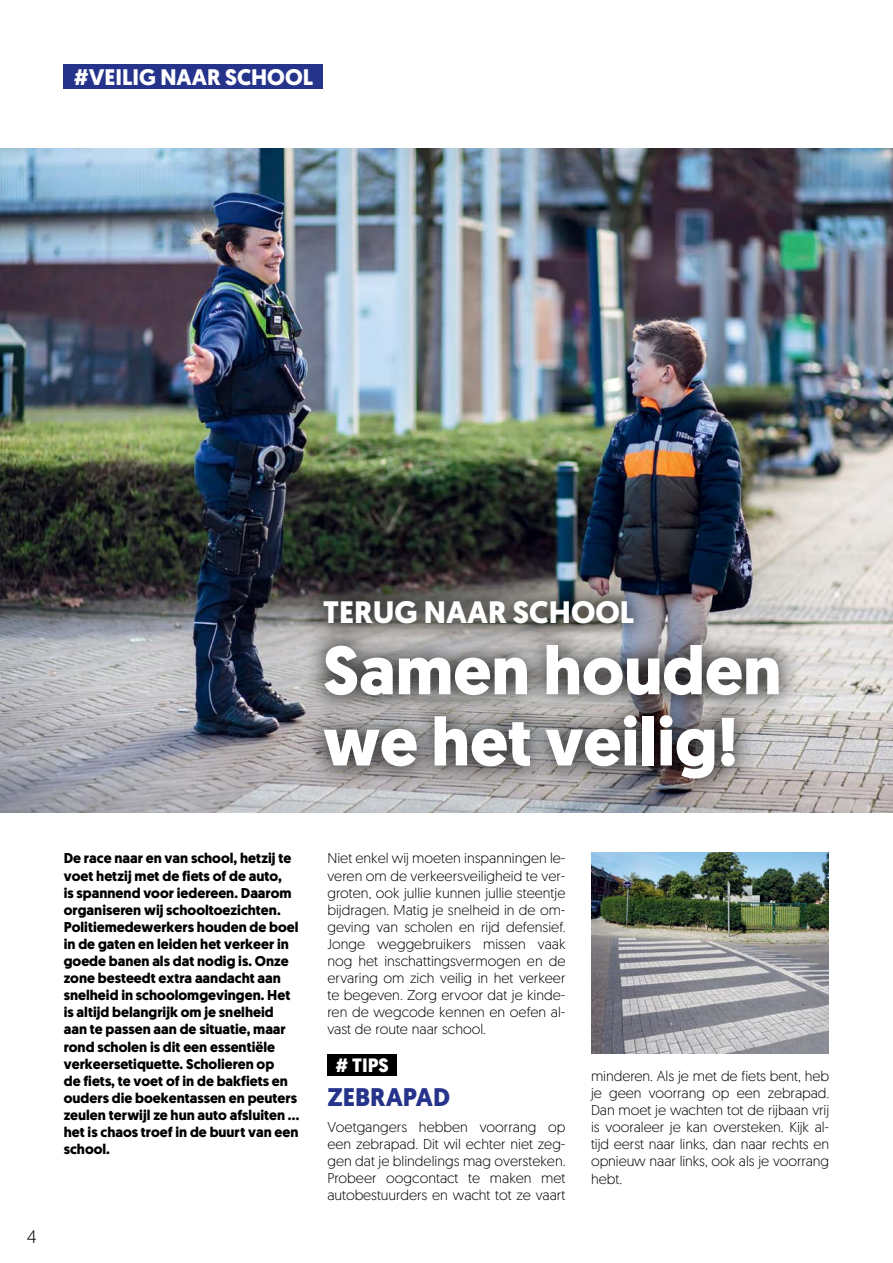
<style>
.page{position:relative;width:893px;height:1263px;background:#fff}
.page>*{position:absolute;margin:0;border:0;box-sizing:border-box;transform-origin:0 0}
.t1{font:700 68.1px/71.2px "Geomanist";color:#fff}
.t2{font:700 30.9px "Geomanist";color:#fff}
.t3{font:700 25.5px "Geomanist";color:#26338b}
.t4{font:700 22.5px "Geomanist";color:#fff}
.t5{font:700 19.35px "Geomanist";color:#fff}
.t6{font:300 18px "Geomanist";color:#000}
.t7{font:300 14.25px/17.1px "Geomanist";letter-spacing:-.005em;color:#000;text-align:justify}
.t8{font:700 14.25px/17.1px "Geomanist";color:#000}
</style>
<div class="page">
<img style="left:0;top:149px;width:893px;height:663px">
<div style="left:64px;top:64px;width:259px;height:25px;background:#26338b"></div>
<div style="left:301px;top:576px;width:501px;height:226px;background:#000;opacity:.75"></div>
<div style="left:327px;top:1054px;width:70px;height:21px;background:#000"></div>
<img style="left:591px;top:853px;width:237px;height:201px">
<h3 class="t4" style="left:74px;top:62px;width:241px">#VEILIG NAAR SCHOOL</h3>
<h2 class="t2" style="left:323px;top:592px;width:312px">TERUG NAAR SCHOOL</h2>
<h1 class="t1" style="left:323px;top:635px;width:460px">Samen houden we het veilig!</h1>
<p class="t6" style="left:27px;top:1225px;width:11px">4</p>
<p class="t8" style="left:64px;top:850px;width:237px">De race naar en van school, hetzij te voet hetzij met de fiets of de auto,<br>is spannend voor iedereen. Daarom organiseren wij schooltoezichten.<br>Politiemedewerkers houden de boel in de gaten en leiden het verkeer in goede banen als dat nodig is. Onze zone besteedt extra aandacht aan snelheid in schoolomgevingen. Het is altijd belangrijk om je snelheid aan te passen aan de situatie, maar rond scholen is dit een essentiële verkeersetiquette. Scholieren op<br>de fiets, te voet of in de bakfiets en ouders die boekentassen en peuters zeulen terwijl ze hun auto afsluiten … het is chaos troef in de buurt van een school.</p>
<p class="t7" style="left:327px;top:849px;width:240px">Niet enkel wij moeten inspanningen le&shy;veren om de verkeersveiligheid te ver&shy;groten, ook jullie kunnen jullie steentje bijdragen. Matig je snelheid in de om&shy;geving van scholen en rijd defensief.<br>Jonge weggebruikers missen vaak nog het inschattingsvermogen en de ervaring om zich veilig in het verkeer te begeven. Zorg ervoor dat je kinde&shy;ren de wegcode kennen en oefen al&shy;vast de route naar school.</p>
<h3 class="t5" style="left:335px;top:1052px;width:55px"># TIPS</h3>
<h3 class="t3" style="left:327px;top:1080px;width:124px">ZEBRAPAD</h3>
<p class="t7" style="left:327px;top:1118px;width:240px">Voetgangers hebben voorrang op een zebrapad. Dit wil echter niet zeg&shy;gen dat je blindelings mag oversteken.<br>Probeer oogcontact te maken met autobestuurders en wacht tot ze vaart</p>
<p class="t7" style="left:591px;top:1067px;width:240px">minderen. Als je met de fiets bent, heb je geen voorrang op een zebrapad.<br>Dan moet je wachten tot de rijbaan vrij is vooraleer je kan oversteken. Kijk al&shy;tijd eerst naar links, dan naar rechts en opnieuw naar links, ook als je voorrang hebt.</p>
</div>
